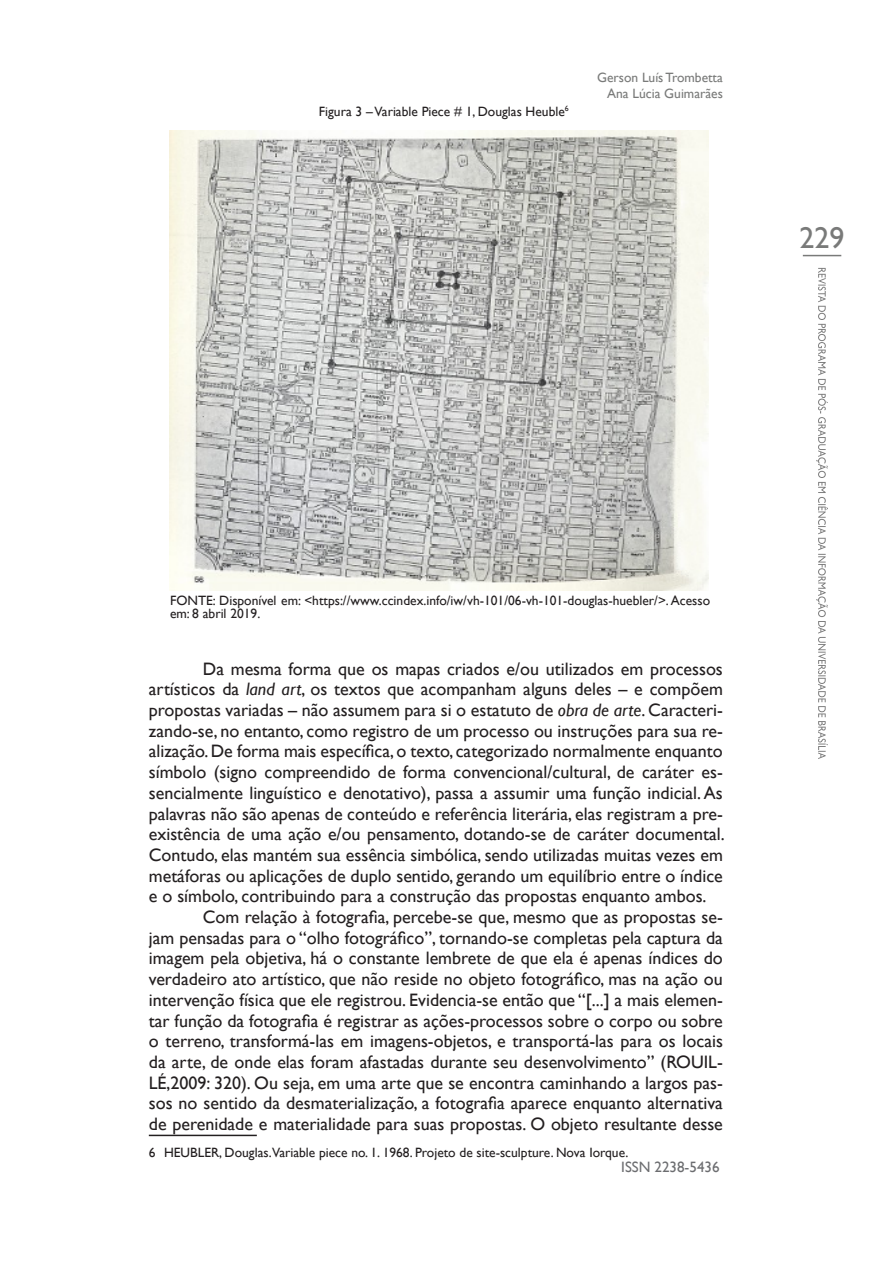
<style>
.page{position:relative;width:893px;height:1263px;background:#fff}
.page>*{position:absolute;margin:0;border:0;box-sizing:border-box;transform-origin:0 0}
.t1{font:30px "Gill Sans";color:#797a79}
.t2{font:18px/20.7px "Gill Sans";color:#231f20;text-align:justify}
.t3{font:15px "Gill Sans";color:#6c6d70}
.Museologia_Pamela{font:13.5px/13.5px "Gill Sans";color:#231f20}
.rodapé_museu_Pamela{font:13.5px "Gill Sans";color:#231f20}
.t4{font:13.5px/16.2px "Gill Sans";color:#797a79;text-align:right}
.s1{font-style:italic}
</style>
<div class="page">
<svg style="left:816px;top:268px;width:12px;height:491px"></svg>
<hr style="left:803px;top:255px;width:38px;height:1px;background:#797a79">
<hr style="left:149px;top:1135px;width:108px;height:1px;background:#231f20">
<img style="left:170px;top:131px;width:538px;height:459px">
<p class="Museologia_Pamela" style="left:319px;top:105px;width:251px">Figura 3 – Variable Piece # 1, Douglas Heuble<sup>6</sup></p>
<p class="t4" style="left:597px;top:69px;width:127px">Gerson Luís Trombetta<br>Ana Lúcia Guimarães</p>
<h1 class="t1" style="left:800px;top:221px;width:46px">229</h1>
<p class="Museologia_Pamela" style="left:170px;top:594px;width:542px">FONTE: Disponível em: &lt;https://www.ccindex.info/iw/vh-101/06-vh-101-douglas-huebler/&gt;. Acesso em: 8 abril 2019.</p>
<p class="t2" style="left:149px;top:658px;width:577px;text-indent:54px">Da mesma forma que os mapas criados e/ou utilizados em processos artísticos da <span class="s1">land art</span>, os textos que acompanham alguns deles – e compõem propostas variadas – não assumem para si o estatuto de <span class="s1">obra de arte</span>. Caracteri&shy;zando-se, no entanto, como registro de um processo ou instruções para sua re&shy;alização. De forma mais específica, o texto, categorizado normalmente enquanto símbolo (signo compreendido de forma convencional/cultural, de caráter es&shy;sencialmente linguístico e denotativo), passa a assumir uma função indicial. As palavras não são apenas de conteúdo e referência literária, elas registram a pre&shy;existência de uma ação e/ou pensamento, dotando-se de caráter documental.<br>Contudo, elas mantém sua essência simbólica, sendo utilizadas muitas vezes em metáforas ou aplicações de duplo sentido, gerando um equilíbrio entre o índice e o símbolo, contribuindo para a construção das propostas enquanto ambos.</p>
<p class="t2" style="left:149px;top:907px;width:576px;text-indent:54px">Com relação à fotografia, percebe-se que, mesmo que as propostas se&shy;jam pensadas para o “olho fotográfico”, tornando-se completas pela captura da imagem pela objetiva, há o constante lembrete de que ela é apenas índices do verdadeiro ato artístico, que não reside no objeto fotográfico, mas na ação ou intervenção física que ele registrou. Evidencia-se então que “[...] a mais elemen&shy;tar função da fotografia é registrar as ações-processos sobre o corpo ou sobre o terreno, transformá-las em imagens-objetos, e transportá-las para os locais da arte, de onde elas foram afastadas durante seu desenvolvimento” (ROUIL-LÉ,2009: 320). Ou seja, em uma arte que se encontra caminhando a largos pas&shy;sos no sentido da desmaterialização, a fotografia aparece enquanto alternativa de perenidade e materialidade para suas propostas. O objeto resultante desse</p>
<p class="rodapé_museu_Pamela" style="left:149px;top:1144px;width:481px">6 HEUBLER, Douglas.Variable piece no. 1. 1968. Projeto de site-sculpture. Nova Iorque.</p>
<p class="t3" style="left:621px;top:1158px;width:100px">ISSN 2238-5436</p>
</div>
